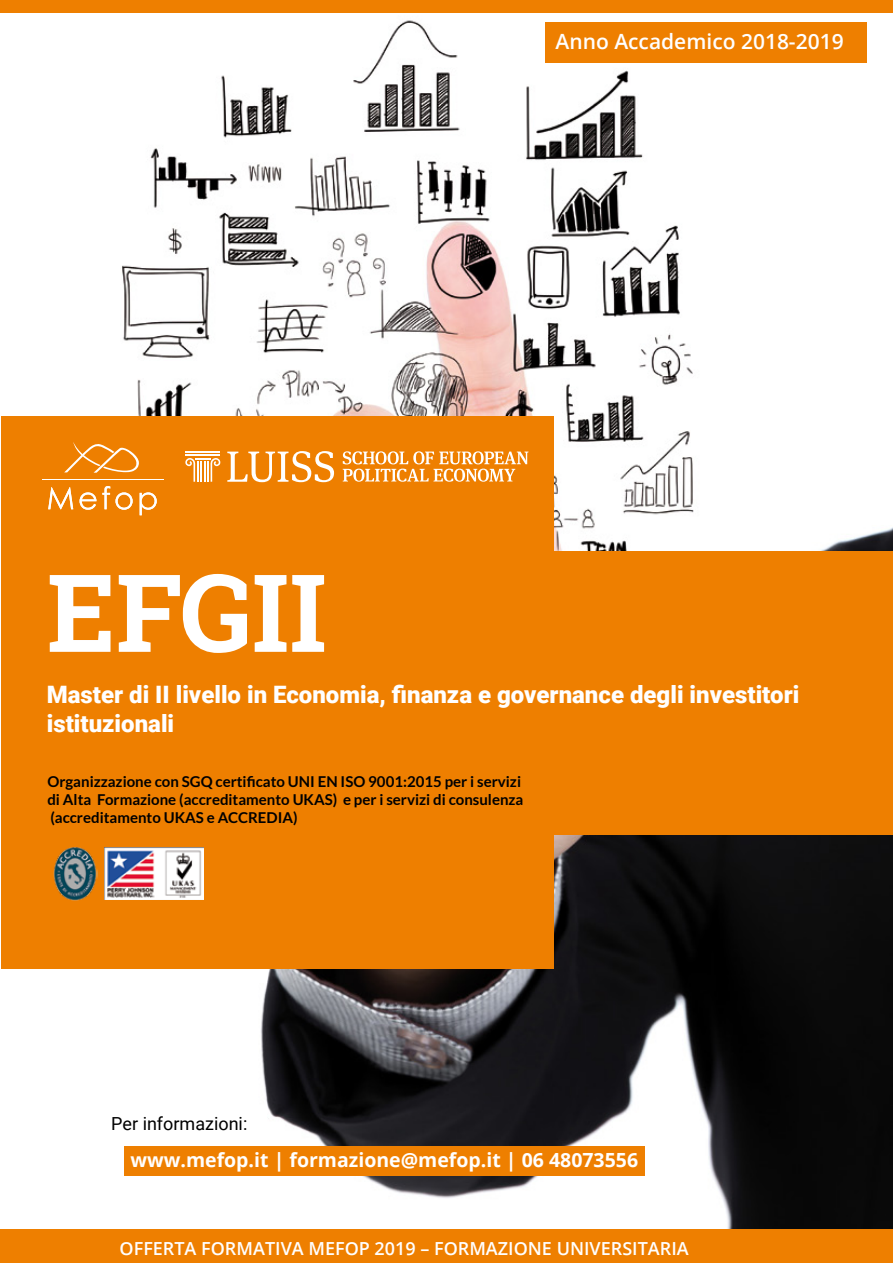
<style>
.page{position:relative;width:893px;height:1263px;background:#fff}
.page>*{position:absolute;margin:0;border:0;box-sizing:border-box;transform-origin:0 0}
.t1{font:700 108px "Roboto Slab";color:#fff}
.t2{font:900 24px/28.8px "Roboto";color:#fff}
.t3{font:600 21px "Open Sans";color:#fff}
.t4{font:700 19.5px "Open Sans";color:#fff}
.t5{font:600 18px "Open Sans";color:#fff}
.t6{font:18px "Roboto";color:#000}
.t7{font:700 15px/18px "Lato";color:#000}
</style>
<div class="page">
<img style="left:0;top:12px;width:893px;height:1217px">
<div style="left:92px;top:551px;width:801px;height:284px;background:#ee7f00"></div>
<div style="left:545px;top:22px;width:321px;height:41px;background:#ee7f00"></div>
<div style="left:1px;top:416px;width:552px;height:553px;background:#ee7f00"></div>
<div style="left:124px;top:1146px;width:521px;height:30px;background:#ee7f00"></div>
<div style="left:0;top:1229px;width:893px;height:34px;background:#ee7f00"></div>
<div style="left:0;top:0;width:893px;height:12px;background:#ee7f00"></div>
<img style="left:105px;top:847px;width:98px;height:52px">
<img style="left:53px;top:847px;width:45px;height:54px">
<svg style="left:227px;top:451px;width:107px;height:31px"></svg>
<hr style="left:185px;top:452px;width:35px;height:1px;background:#fff">
<hr style="left:185px;top:455px;width:35px;height:1px;background:#fff">
<svg style="left:185px;top:458px;width:35px;height:24px"></svg>
<svg style="left:343px;top:451px;width:185px;height:31px"></svg>
<hr style="left:42px;top:479px;width:121px;height:1px;background:#fff">
<svg style="left:48px;top:487px;width:25px;height:22px"></svg>
<svg style="left:80px;top:492px;width:16px;height:18px"></svg>
<svg style="left:102px;top:486px;width:31px;height:24px"></svg>
<svg style="left:140px;top:492px;width:17px;height:23px"></svg>
<svg style="left:64px;top:442px;width:75px;height:31px"></svg>
<h1 class="t1" style="left:47px;top:539px;width:282px">EFGII</h1>
<h3 class="t3" style="left:555px;top:27px;width:290px">Anno Accademico 2018-2019</h3>
<h2 class="t2" style="left:47px;top:679px;width:754px">Master di II livello in Economia, finanza e governance degli investitori istituzionali</h2>
<p class="t7" style="left:47px;top:772px;width:477px">Organizzazione con SGQ certificato UNI EN ISO 9001:2015 per i servizi di Alta Formazione (accreditamento UKAS) e per i servizi di consulenza (accreditamento UKAS e ACCREDIA)</p>
<p class="t6" style="left:111px;top:1111px;width:138px">Per informazioni:</p>
<h3 class="t4" style="left:130px;top:1146px;width:509px">www.mefop.it | formazione@mefop.it | 06 48073556</h3>
<p class="t5" style="left:120px;top:1236px;width:571px">OFFERTA FORMATIVA MEFOP 2019 – FORMAZIONE UNIVERSITARIA</p>
</div>
